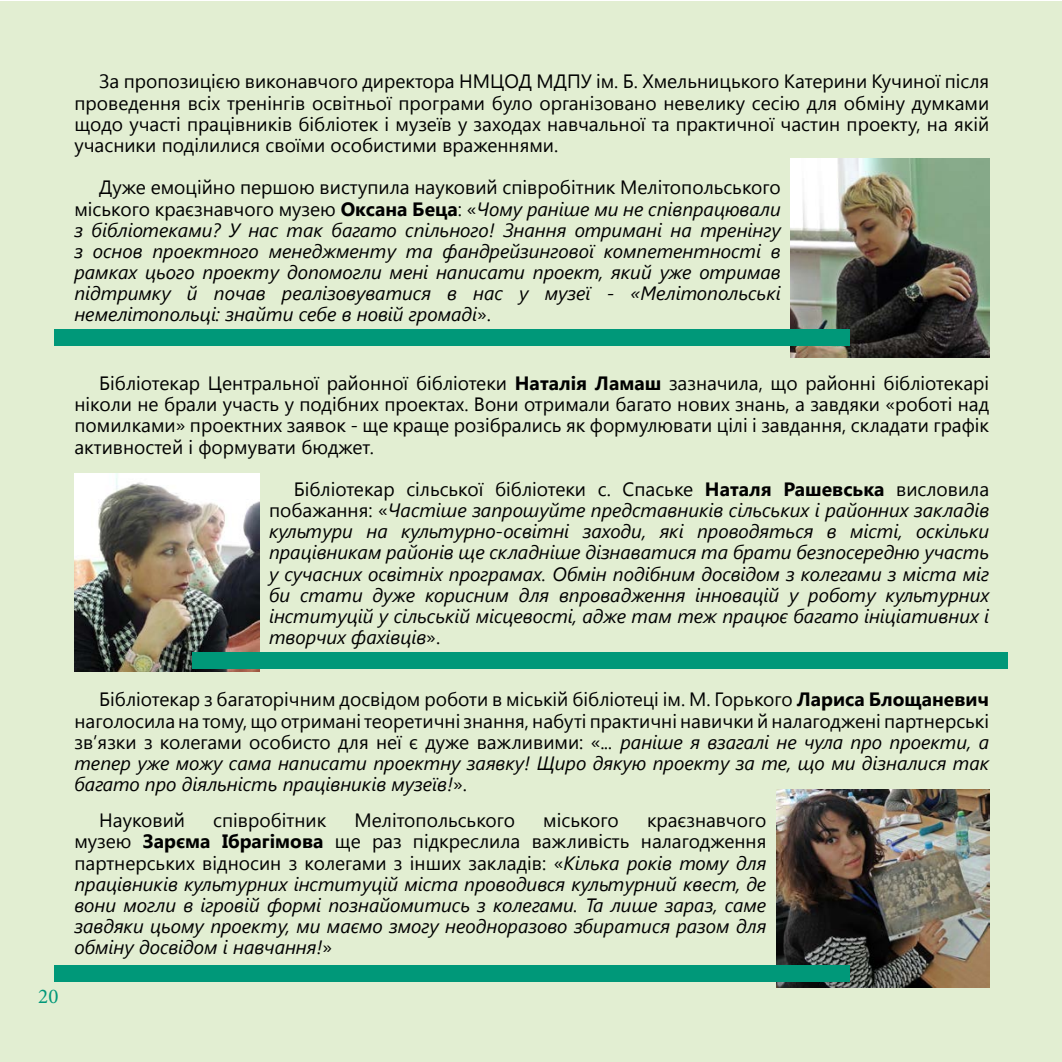
<style>
.page{position:relative;width:1062px;height:1062px;background:#fff}
.page>*{position:absolute;margin:0;border:0;box-sizing:border-box;transform-origin:0 0}
.t1{font:21px "Minion Pro";color:#009879}
.t2{font:italic 19.25px/21.2px "Segoe UI";color:#000;text-align:justify}
.t3{font:19.25px/21.2px "Segoe UI";color:#000;text-align:justify}
.s1{font-style:normal}
.s2{font-weight:700;font-style:normal}
.s3{font-weight:700}
.s4{font-style:italic}
</style>
<div class="page">
<div style="left:0;top:1px;width:1062px;height:1061px;background:#e2eed2"></div>
<img style="left:74px;top:473px;width:185px;height:198px">
<img style="left:776px;top:789px;width:213px;height:198px">
<div style="left:55px;top:965px;width:795px;height:17px;background:#009879"></div>
<img style="left:790px;top:159px;width:199px;height:198px">
<div style="left:55px;top:329px;width:795px;height:17px;background:#009879"></div>
<div style="left:192px;top:652px;width:815px;height:16px;background:#009879"></div>
<p class="t3" style="left:74px;top:70px;width:916px;text-indent:25px">За пропозицією виконавчого директора НМЦОД МДПУ ім. Б. Хмельницького Катерини Кучиної після проведення всіх тренінгів освітньої програми було організовано невелику сесію для обміну думками щодо участі працівників бібліотек і музеїв у заходах навчальної та практичної частин проекту, на якій учасники поділилися своїми особистими враженнями.</p>
<p class="t2" style="left:74px;top:176px;width:708px;text-indent:25px"><span class="s1">Дуже емоційно першою виступила науковий співробітник Мелітопольського міського краєзнавчого музею</span> <span class="s2">Оксана Беца</span><span class="s1">: «</span>Чому раніше ми не співпрацювали з бібліотеками? У нас так багато спільного! Знання отримані на тренінгу з основ проектного менеджменту та фандрейзингової компетентності в рамках цього проекту допомогли мені написати проект, який уже отримав підтримку й почав реалізовуватися в нас у музеї - «Мелітопольські немелітопольці: знайти себе в новій громаді<span class="s1">».</span></p>
<p class="t3" style="left:74px;top:372px;width:916px;text-indent:25px">Бібліотекар Центральної районної бібліотеки <span class="s3">Наталія Ламаш</span> зазначила, що районні бібліотекарі ніколи не брали участь у подібних проектах. Вони отримали багато нових знань, а завдяки «роботі над помилками» проектних заявок - ще краще розібрались як формулювати цілі і завдання, складати графік активностей і формувати бюджет.</p>
<p class="t2" style="left:269px;top:477px;width:721px;text-indent:25px"><span class="s1">Бібліотекар сільської бібліотеки с. Спаське</span> <span class="s2">Наталя Рашевська</span> <span class="s1">висловила побажання: «</span>Частіше запрошуйте представників сільських і районних закладів культури на культурно-освітні заходи, які проводяться в місті, оскільки працівникам районів ще складніше дізнаватися та брати безпосередню участь у сучасних освітніх програмах. Обмін подібним досвідом з колегами з міста міг би стати дуже корисним для впровадження інновацій у роботу культурних інституцій у сільській місцевості, адже там теж працює багато ініціативних і творчих фахівців<span class="s1">».</span></p>
<p class="t1" style="left:38px;top:982px;width:22px">20</p>
<p class="t3" style="left:74px;top:688px;width:916px;text-indent:25px">Бібліотекар з багаторічним досвідом роботи в міській бібліотеці ім. М. Горького <span class="s3">Лариса Блощаневич </span>наголосила на тому, що отримані теоретичні знання, набуті практичні навички й налагоджені партнерські зв’язки з колегами особисто для неї є дуже важливими: «.<span class="s4">.. раніше я взагалі не чула про проекти, а тепер уже можу сама написати проектну заявку! Щиро дякую проекту за те, що ми дізналися так багато про діяльність працівників музеїв!</span>».</p>
<p class="t3" style="left:99px;top:809px;width:87px">Науковий</p>
<p class="t3" style="left:213px;top:809px;width:115px">співробітник</p>
<p class="t3" style="left:354px;top:809px;width:162px">Мелітопольського</p>
<p class="t3" style="left:543px;top:809px;width:77px">міського</p>
<p class="t2" style="left:74px;top:809px;width:693px;text-indent:572px"><span class="s1">краєзнавчого музею</span> <span class="s2">Зарєма Ібрагімова</span> <span class="s1">ще раз підкреслила важливість налагодження партнерських відносин з колегами з інших закладів: «</span>Кілька років тому для працівників культурних інституцій міста проводився культурний квест, де вони могли в ігровій формі познайомитись з колегами. Та лише зараз, саме завдяки цьому проекту, ми маємо змогу неодноразово збиратися разом для обміну досвідом і навчання!<span class="s1">»</span></p>
</div>
